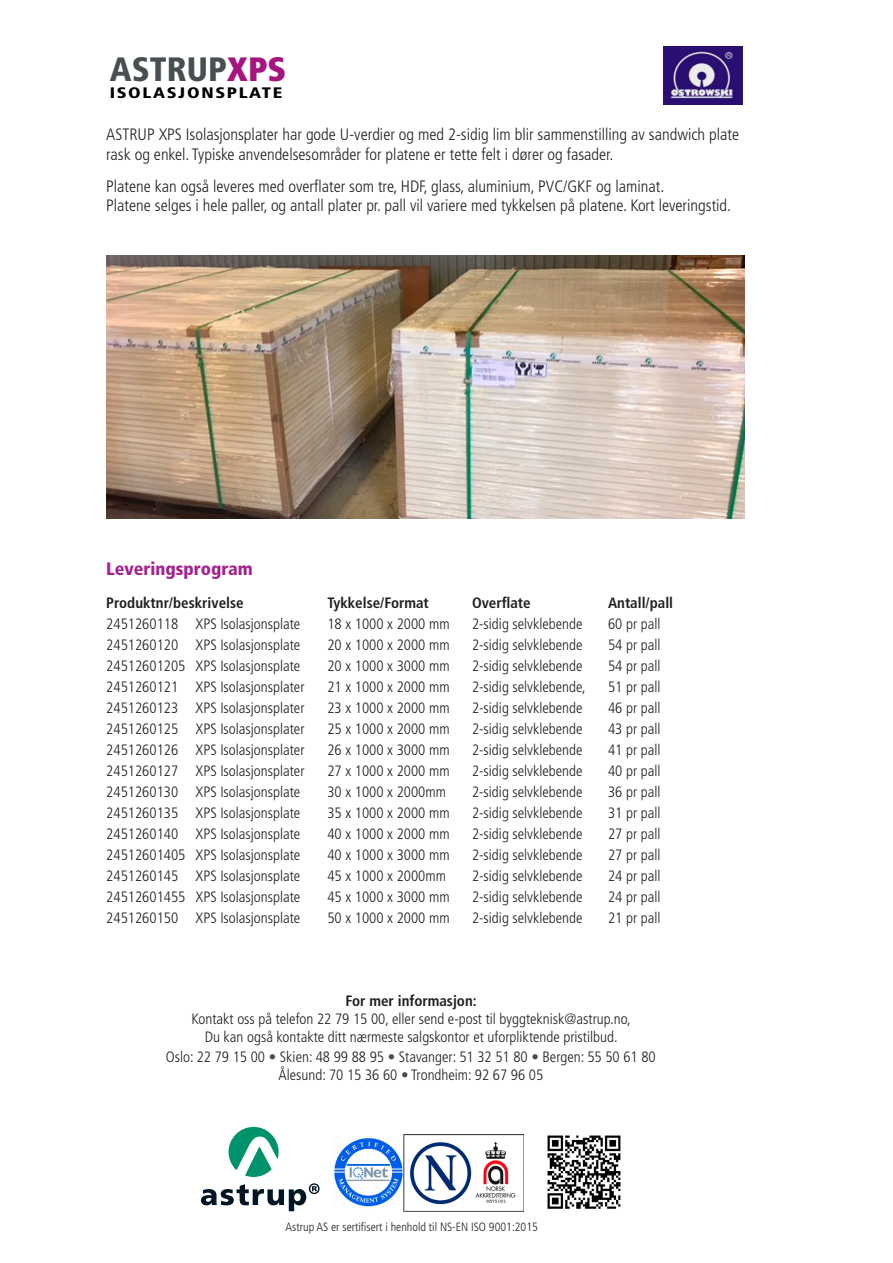
<style>
.page{position:relative;width:893px;height:1263px;background:#fff}
.page>*{position:absolute;margin:0;border:0;box-sizing:border-box;transform-origin:0 0}
.t1{font:900 condensed 33.75px "Frutiger LT Std";color:#474f51}
.t2{font:900 condensed 18px "Frutiger LT Std";color:#a2238e}
.t3{font:300 condensed 16.5px/19.8px "Frutiger LT Std";color:#231f20}
.t4{font:900 condensed 15.15px "Frutiger LT Std";letter-spacing:.09em;color:#000;scale:1.21 1}
.t5{font:300 condensed 15px "Frutiger LT Std";color:#231f20}
.t6{font:700 condensed 15px "Frutiger LT Std";color:#231f20}
.t7{font:300 condensed 12px "Frutiger LT Std";color:#231f20}
.s1{color:#a6157f}
.s2{color:#424e53}
</style>
<div class="page">
<img style="left:106px;top:255px;width:638px;height:264px">
<img style="left:334px;top:1135px;width:189px;height:76px">
<img style="left:547px;top:1135px;width:74px;height:74px">
<svg style="left:229px;top:1127px;width:50px;height:50px"></svg>
<svg style="left:201px;top:1183px;width:119px;height:28px"></svg>
<img style="left:663px;top:46px;width:80px;height:58px">
<p class="t1" style="left:110px;top:49px;width:178px">ASTRUP<span class="s1">XPS</span></p>
<p class="t4" style="left:110px;top:83px;width:144px">ISOLASJONSPLATE</p>
<p class="t3" style="left:106px;top:125px;width:634px">ASTRUP XPS Isolasjonsplater har gode U-verdier og med 2-sidig lim blir sammenstilling av sandwich plate rask og enkel. Typiske anvendelsesområder for platene er tette felt i dører og fasader.</p>
<p class="t3" style="left:106px;top:176px;width:559px">Platene kan også leveres med overflater som tre, HDF, glass, aluminium, PVC/GKF og laminat.</p>
<p class="t3" style="left:106px;top:196px;width:626px">Platene selges i hele paller, og antall plater pr. pall vil variere med tykkelsen på platene. Kort leveringstid.</p>
<p class="t2" style="left:106px;top:558px;width:148px">Leveringsprogram</p>
<p class="t6" style="left:106px;top:594px;width:139px">Produktnr/beskrivelse</p>
<p class="t6" style="left:327px;top:594px;width:103px">Tykkelse/Format</p>
<p class="t6" style="left:472px;top:594px;width:60px">Overflate</p>
<p class="t6" style="left:608px;top:594px;width:67px">Antall/pall</p>
<p class="t5" style="left:106px;top:615px;width:196px">2451260118 XPS Isolasjonsplate</p>
<p class="t5" style="left:327px;top:615px;width:124px">18 x 1000 x 2000 mm</p>
<p class="t5" style="left:472px;top:615px;width:112px">2-sidig selvklebende</p>
<p class="t5" style="left:608px;top:615px;width:54px">60 pr pall</p>
<p class="t5" style="left:106px;top:636px;width:196px">2451260120 XPS Isolasjonsplate</p>
<p class="t5" style="left:327px;top:636px;width:124px">20 x 1000 x 2000 mm</p>
<p class="t5" style="left:472px;top:636px;width:112px">2-sidig selvklebende</p>
<p class="t5" style="left:608px;top:636px;width:54px">54 pr pall</p>
<p class="t5" style="left:106px;top:657px;width:196px">24512601205 XPS Isolasjonsplate</p>
<p class="t5" style="left:327px;top:657px;width:124px">20 x 1000 x 3000 mm</p>
<p class="t5" style="left:472px;top:657px;width:112px">2-sidig selvklebende</p>
<p class="t5" style="left:608px;top:657px;width:54px">54 pr pall</p>
<p class="t5" style="left:106px;top:678px;width:200px">2451260121 XPS Isolasjonsplater</p>
<p class="t5" style="left:327px;top:678px;width:124px">21 x 1000 x 2000 mm</p>
<p class="t5" style="left:472px;top:678px;width:115px">2-sidig selvklebende,</p>
<p class="t5" style="left:608px;top:678px;width:54px">51 pr pall</p>
<p class="t5" style="left:106px;top:699px;width:200px">2451260123 XPS Isolasjonsplater</p>
<p class="t5" style="left:327px;top:699px;width:124px">23 x 1000 x 2000 mm</p>
<p class="t5" style="left:472px;top:699px;width:112px">2-sidig selvklebende</p>
<p class="t5" style="left:608px;top:699px;width:54px">46 pr pall</p>
<p class="t5" style="left:106px;top:720px;width:200px">2451260125 XPS Isolasjonsplater</p>
<p class="t5" style="left:327px;top:720px;width:124px">25 x 1000 x 2000 mm</p>
<p class="t5" style="left:472px;top:720px;width:112px">2-sidig selvklebende</p>
<p class="t5" style="left:608px;top:720px;width:54px">43 pr pall</p>
<p class="t5" style="left:106px;top:741px;width:200px">2451260126 XPS Isolasjonsplater</p>
<p class="t5" style="left:327px;top:741px;width:124px">26 x 1000 x 3000 mm</p>
<p class="t5" style="left:472px;top:741px;width:112px">2-sidig selvklebende</p>
<p class="t5" style="left:608px;top:741px;width:54px">41 pr pall</p>
<p class="t5" style="left:106px;top:762px;width:200px">2451260127 XPS Isolasjonsplater</p>
<p class="t5" style="left:327px;top:762px;width:124px">27 x 1000 x 2000 mm</p>
<p class="t5" style="left:472px;top:762px;width:112px">2-sidig selvklebende</p>
<p class="t5" style="left:608px;top:762px;width:54px">40 pr pall</p>
<p class="t5" style="left:106px;top:783px;width:196px">2451260130 XPS Isolasjonsplate</p>
<p class="t5" style="left:327px;top:783px;width:120px">30 x 1000 x 2000mm</p>
<p class="t5" style="left:472px;top:783px;width:112px">2-sidig selvklebende</p>
<p class="t5" style="left:608px;top:783px;width:54px">36 pr pall</p>
<p class="t5" style="left:106px;top:804px;width:196px">2451260135 XPS Isolasjonsplate</p>
<p class="t5" style="left:327px;top:804px;width:124px">35 x 1000 x 2000 mm</p>
<p class="t5" style="left:472px;top:804px;width:112px">2-sidig selvklebende</p>
<p class="t5" style="left:608px;top:804px;width:54px">31 pr pall</p>
<p class="t5" style="left:106px;top:825px;width:196px">2451260140 XPS Isolasjonsplate</p>
<p class="t5" style="left:327px;top:825px;width:124px">40 x 1000 x 2000 mm</p>
<p class="t5" style="left:472px;top:825px;width:112px">2-sidig selvklebende</p>
<p class="t5" style="left:608px;top:825px;width:54px">27 pr pall</p>
<p class="t5" style="left:106px;top:846px;width:196px">24512601405 XPS Isolasjonsplate</p>
<p class="t5" style="left:327px;top:846px;width:124px">40 x 1000 x 3000 mm</p>
<p class="t5" style="left:472px;top:846px;width:112px">2-sidig selvklebende</p>
<p class="t5" style="left:608px;top:846px;width:54px">27 pr pall</p>
<p class="t5" style="left:106px;top:867px;width:196px">2451260145 XPS Isolasjonsplate</p>
<p class="t5" style="left:327px;top:867px;width:120px">45 x 1000 x 2000mm</p>
<p class="t5" style="left:472px;top:867px;width:112px">2-sidig selvklebende</p>
<p class="t5" style="left:608px;top:867px;width:54px">24 pr pall</p>
<p class="t5" style="left:106px;top:888px;width:196px">24512601455 XPS Isolasjonsplate</p>
<p class="t5" style="left:327px;top:888px;width:124px">45 x 1000 x 3000 mm</p>
<p class="t5" style="left:472px;top:888px;width:112px">2-sidig selvklebende</p>
<p class="t5" style="left:608px;top:888px;width:54px">24 pr pall</p>
<p class="t5" style="left:106px;top:909px;width:196px">2451260150 XPS Isolasjonsplate</p>
<p class="t5" style="left:327px;top:909px;width:124px">50 x 1000 x 2000 mm</p>
<p class="t5" style="left:472px;top:909px;width:112px">2-sidig selvklebende</p>
<p class="t5" style="left:608px;top:909px;width:54px">21 pr pall</p>
<p class="t6" style="left:346px;top:992px;width:133px">For mer informasjon:</p>
<p class="t5" style="left:191px;top:1011px;width:441px">Kontakt oss på telefon 22 79 15 00, eller send e-post til byggteknisk@astrup.no,</p>
<p class="t5" style="left:205px;top:1029px;width:414px">Du kan også kontakte ditt nærmeste salgskontor et uforpliktende pristilbud.</p>
<p class="t5" style="left:166px;top:1048px;width:491px">Oslo: 22 79 15 00 <span class="s2">•</span> Skien: 48 99 88 95 <span class="s2">•</span> Stavanger: 51 32 51 80 <span class="s2">•</span> Bergen: 55 50 61 80</p>
<p class="t5" style="left:278px;top:1066px;width:266px">Ålesund: 70 15 36 60 <span class="s2">•</span> Trondheim: 92 67 96 05</p>
<p class="t7" style="left:286px;top:1220px;width:254px">Astrup AS er sertifisert i henhold til NS-EN ISO 9001:2015</p>
</div>
